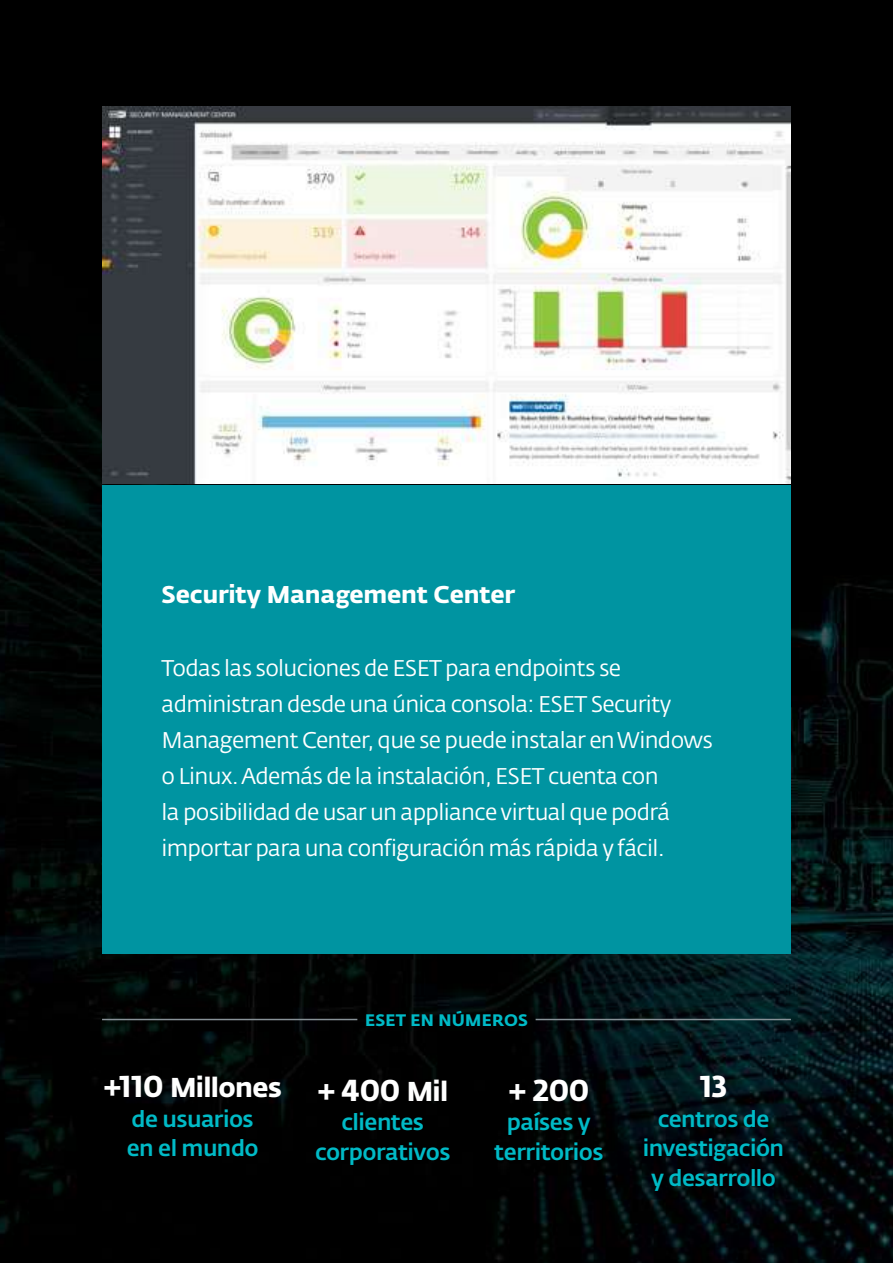
<style>
.page{position:relative;width:893px;height:1263px;background:#fff}
.page>*{position:absolute;margin:0;border:0;box-sizing:border-box;transform-origin:0 0}
.t1{font:700 30px "Fedra Sans Alt Pro";letter-spacing:-.015em;color:#fff}
.t2{font:700 27px "Fedra Sans Alt Pro";letter-spacing:-.025em;color:#fff}
.t3{font:700 24px "Fedra Sans Alt Pro";letter-spacing:-.01em;color:#fff}
.t4{font:22.5px/36px "Fedra Sans Alt Pro";letter-spacing:-.03em;color:#fff}
.t5{font:500 22.5px/29.5px "Fedra Sans Alt Pro";letter-spacing:-.025em;color:#00bac6;text-align:center}
.t6{font:700 16.5px "Fedra Sans Alt Pro";letter-spacing:.015em;color:#00bac6}
.s1{font-size:30px}
.s2{font-size:27px}
</style>
<div class="page">
<img style="left:0;top:0;width:893px;height:1263px">
<img style="left:102px;top:106px;width:689px;height:377px">
<div style="left:102px;top:485px;width:689px;height:469px;background:#0094a1"></div>
<hr style="left:102px;top:1019px;width:255px;height:1px;background:#879197">
<hr style="left:536px;top:1019px;width:255px;height:1px;background:#879197">
<p class="t3" style="left:162px;top:579px;width:355px">Security Management Center</p>
<p class="t4" style="left:162px;top:650px;width:553px">Todas las soluciones de ESET para endpoints se administran desde una única consola: ESET Security Management Center, que se puede instalar en Windows o Linux. Además de la instalación, ESET cuenta con<br>la posibilidad de usar un appliance virtual que podrá importar para una configuración más rápida y fácil.</p>
<p class="t2" style="left:103px;top:1071px;width:180px"><span class="s1">+110</span> Millones</p>
<p class="t5" style="left:127px;top:1104px;width:133px;text-align:left">de usuarios en el mundo</p>
<p class="t6" style="left:365px;top:1009px;width:164px">ESET EN NÚMEROS</p>
<h1 class="t1" style="left:317px;top:1071px;width:132px">+ 400 <span class="s2">Mil</span></h1>
<p class="t5" style="left:315px;top:1107px;width:137px">clientes corporativos</p>
<h1 class="t1" style="left:508px;top:1071px;width:82px">+ 200</h1>
<p class="t5" style="left:494px;top:1107px;width:111px">países y territorios</p>
<h1 class="t1" style="left:700px;top:1068px;width:29px">13</h1>
<p class="t5" style="left:643px;top:1104px;width:143px">centros de investigación y desarrollo</p>
</div>
